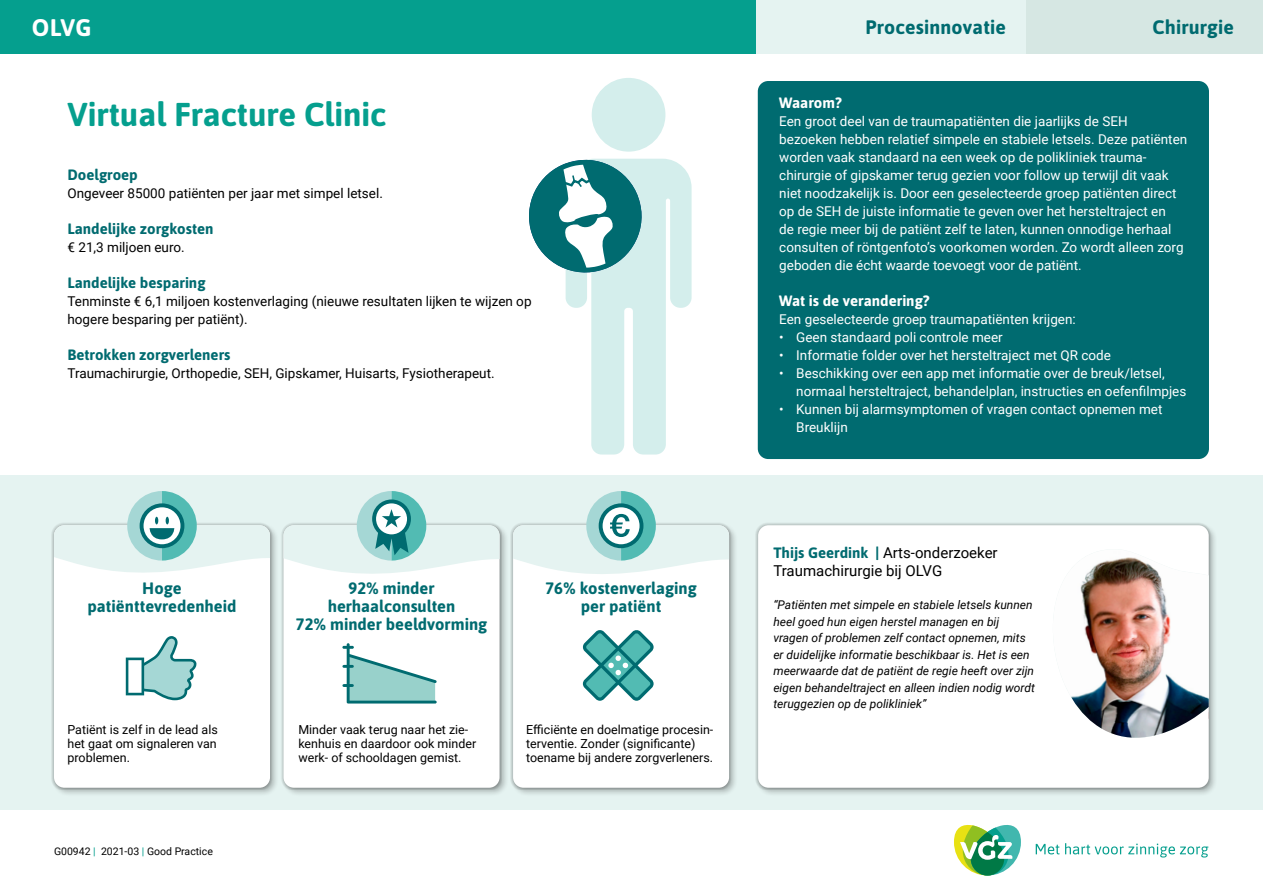
<style>
.page{position:relative;width:1263px;height:893px;background:#fff}
.page>*{position:absolute;margin:0;border:0;box-sizing:border-box;transform-origin:0 0}
._2_Titel_GP{font:700 33px "Asap";color:#059f8e}
._1_Aanbieder_GP{font:700 24px "Asap";color:#fff}
._1_Soort_GP{font:700 19.5px "Asap";letter-spacing:.01em;color:#006b70}
._3_Tussenkop_blokken{font:700 16.5px/18px "Asap";color:#006b70;text-align:center}
._4_tussenkop_GP{font:700 15px "Asap";color:#006b70}
._8_naam_ambassadeur{font:15px/18px "Roboto";color:#000}
._3_Tussenkop_wit{font:700 15px "Asap";color:#fff}
._6_plat_wit{font:13.5px/18px "Roboto";color:#fff}
._5_plat_GP{font:13.5px/18px "Roboto";color:#000}
.Tekst_in_kaders_GP{font:12.45px/14.2px "Roboto";color:#000}
._9_quote{font:italic 12px/16.5px "Roboto";color:#000}
.t1{font:10.5px "Roboto";color:#000}
.s1{color:#059f8e}
.s2{font-family:"Asap";font-weight:700;color:#006b70}
</style>
<div class="page">
<div style="left:0;top:476px;width:1263px;height:334px;background:#e5f3f1"></div>
<div style="left:758px;top:81px;width:451px;height:378px;background:#006b70;border-radius:10px"></div>
<svg style="left:1036px;top:844px;width:23px;height:10px"></svg>
<svg style="left:1065px;top:843px;width:143px;height:14px"></svg>
<svg style="left:954px;top:824px;width:67px;height:52px"></svg>
<div style="left:756px;top:523px;width:462px;height:274px;background:#000;opacity:.25"></div>
<div style="left:755px;top:522px;width:456px;height:268px;background:#000;opacity:.35"></div>
<div style="left:758px;top:525px;width:451px;height:263px;background:#fff;border-radius:10px"></div>
<svg style="left:1003px;top:544px;width:206px;height:253px"></svg>
<img style="left:1048px;top:549px;width:161px;height:194px">
<div style="left:592px;top:78px;width:73px;height:74px;background:#d4eeec;border-radius:50%"></div>
<div style="left:52px;top:523px;width:227px;height:274px;background:#000;opacity:.25"></div>
<div style="left:51px;top:522px;width:222px;height:268px;background:#000;opacity:.35"></div>
<div style="left:54px;top:525px;width:216px;height:263px;background:#fff;border-radius:10px"></div>
<svg style="left:54px;top:491px;width:216px;height:82px"></svg>
<div style="left:281px;top:523px;width:228px;height:274px;background:#000;opacity:.25"></div>
<div style="left:281px;top:522px;width:221px;height:268px;background:#000;opacity:.35"></div>
<div style="left:283px;top:525px;width:216px;height:263px;background:#fff;border-radius:10px"></div>
<svg style="left:284px;top:491px;width:216px;height:109px"></svg>
<div style="left:511px;top:523px;width:227px;height:274px;background:#000;opacity:.25"></div>
<div style="left:510px;top:522px;width:222px;height:268px;background:#000;opacity:.35"></div>
<div style="left:513px;top:525px;width:216px;height:263px;background:#fff;border-radius:10px"></div>
<svg style="left:513px;top:491px;width:216px;height:83px"></svg>
<div style="left:756px;top:0;width:284px;height:54px;background:#e5f3f1"></div>
<div style="left:1026px;top:0;width:237px;height:54px;background:#d6e7e3"></div>
<div style="left:0;top:0;width:756px;height:54px;background:#059f8e"></div>
<svg style="left:583px;top:630px;width:71px;height:71px"></svg>
<svg style="left:529px;top:158px;width:163px;height:296px"></svg>
<svg style="left:342px;top:643px;width:95px;height:60px"></svg>
<svg style="left:126px;top:636px;width:70px;height:64px"></svg>
<p class="_1_Aanbieder_GP" style="left:32px;top:11px;width:61px">OLVG</p>
<p class="_1_Soort_GP" style="left:866px;top:14px;width:142px">Procesinnovatie</p>
<p class="_1_Soort_GP" style="left:1152px;top:14px;width:83px">Chirurgie</p>
<p class="_2_Titel_GP" style="left:68px;top:91px;width:320px">Virtual Fracture Clinic</p>
<p class="_4_tussenkop_GP" style="left:68px;top:164px;width:72px">Doelgroep</p>
<p class="_5_plat_GP" style="left:68px;top:184px;width:317px">Ongeveer 85000 patiënten per jaar met simpel letsel.</p>
<p class="_4_tussenkop_GP" style="left:68px;top:218px;width:148px">Landelijke zorgkosten</p>
<p class="_5_plat_GP" style="left:68px;top:238px;width:119px">€ 21,3 miljoen euro.</p>
<p class="_4_tussenkop_GP" style="left:68px;top:272px;width:140px">Landelijke besparing</p>
<p class="_5_plat_GP" style="left:68px;top:292px;width:466px">Tenminste € 6,1 miljoen kostenverlaging (nieuwe resultaten lijken te wijzen op hogere besparing per patiënt).</p>
<p class="_4_tussenkop_GP" style="left:68px;top:344px;width:164px">Betrokken zorgverleners</p>
<p class="_5_plat_GP" style="left:68px;top:364px;width:429px">Traumachirurgie, Orthopedie, SEH, Gipskamer, Huisarts, Fysiotherapeut.</p>
<p class="_3_Tussenkop_blokken" style="left:88px;top:578px;width:150px">Hoge patiënttevredenheid</p>
<p class="_3_Tussenkop_blokken" style="left:296px;top:578px;width:193px">92% minder herhaalconsulten<br>72% minder beeldvorming</p>
<p class="_3_Tussenkop_blokken" style="left:545px;top:578px;width:153px">76% kostenverlaging per patiënt</p>
<p class="Tekst_in_kaders_GP" style="left:68px;top:722px;width:152px;text-align:justify">Patiënt is zelf in de lead als het gaat om signaleren van problemen.</p>
<p class="t1" style="left:54px;top:843px;width:160px">G00942 <span class="s1">|</span> 2021-03 <span class="s1">|</span> Good Practice</p>
<p class="Tekst_in_kaders_GP" style="left:298px;top:722px;width:179px">Minder vaak terug naar het zie&shy;kenhuis en daardoor ook minder werk- of schooldagen gemist.</p>
<p class="Tekst_in_kaders_GP" style="left:526px;top:722px;width:189px">Efficiënte en doelmatige procesin&shy;terventie. Zonder (significante) toename bij andere zorgverleners.</p>
<p class="_3_Tussenkop_wit" style="left:779px;top:92px;width:64px">Waarom?</p>
<p class="_6_plat_wit" style="left:779px;top:112px;width:409px">Een groot deel van de traumapatiënten die jaarlijks de SEH bezoeken hebben relatief simpele en stabiele letsels. Deze patiënten worden vaak standaard na een week op de polikliniek trauma&shy;chirurgie of gipskamer terug gezien voor follow up terwijl dit vaak niet noodzakelijk is. Door een geselecteerde groep patiënten direct op de SEH de juiste informatie te geven over het hersteltraject en<br>de regie meer bij de patiënt zelf te laten, kunnen onnodige herhaal consulten of röntgenfoto’s voorkomen worden. Zo wordt alleen zorg geboden die écht waarde toevoegt voor de patiënt.</p>
<p class="_3_Tussenkop_wit" style="left:779px;top:290px;width:152px">Wat is de verandering?</p>
<p class="_6_plat_wit" style="left:779px;top:310px;width:298px">Een geselecteerde groep traumapatiënten krijgen:</p>
<p class="_6_plat_wit" style="left:779px;top:328px;width:225px">• Geen standaard poli controle meer</p>
<p class="_6_plat_wit" style="left:779px;top:346px;width:333px">• Informatie folder over het hersteltraject met QR code</p>
<p class="_6_plat_wit" style="left:796px;top:364px;width:392px;text-indent:-17px">• Beschikking over een app met informatie over de breuk/letsel, normaal hersteltraject, behandelplan, instructies en oefenfilmpjes</p>
<p class="_6_plat_wit" style="left:796px;top:400px;width:368px;text-indent:-17px">• Kunnen bij alarmsymptomen of vragen contact opnemen met<br>Breuklijn</p>
<p class="_8_naam_ambassadeur" style="left:773px;top:543px;width:226px"><span class="s2">Thijs Geerdink |</span> Arts-onderzoeker<br>Traumachirurgie bij OLVG</p>
<p class="_9_quote" style="left:773px;top:596px;width:263px">“Patiënten met simpele en stabiele letsels kunnen heel goed hun eigen herstel managen en bij vragen of problemen zelf contact opnemen, mits er duidelijke informatie beschikbaar is. Het is een meerwaarde dat de patiënt de regie heeft over zijn eigen behandeltraject en alleen indien nodig wordt teruggezien op de polikliniek”</p>
</div>
